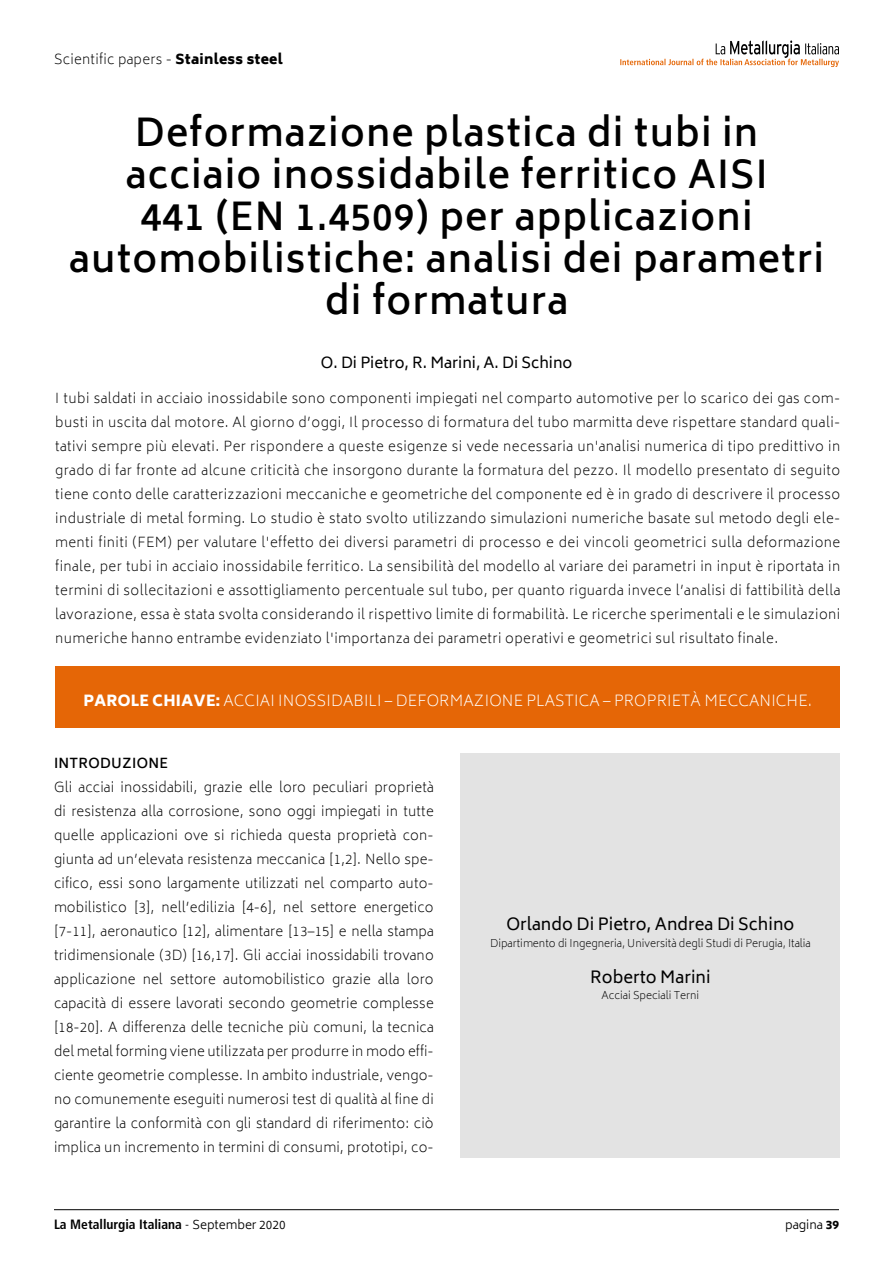
<style>
.page{position:relative;width:893px;height:1263px;background:#fff}
.page>*{position:absolute;margin:0;border:0;box-sizing:border-box;transform-origin:0 0}
.t1{font:600 37.5px/42px "Biryani";letter-spacing:.03em;color:#000;text-align:center}
.t2{font:16.5px "Biryani";color:#000}
.t3{font:200 15px "Biryani";letter-spacing:.01em;color:#fff}
.t4{font:15px "Biryani";color:#000}
.t5{font:200 13.5px/24px "Biryani";letter-spacing:.02em;color:#000;text-align:justify}
.t6{font:700 condensed 13.5px "Frutiger LT Std";color:#000}
.t7{font:600 13.5px "Biryani";letter-spacing:.02em;color:#000}
.t8{font:300 12px "Biryani";color:#000}
.t9{font:200 10.5px "Biryani";color:#000}
.s1{font-weight:800}
.s2{font-weight:300}
.s3{font-family:"Biryani";font-weight:300;font-stretch:normal;font-size:12px}
</style>
<div class="page">
<hr style="left:54px;top:1209px;width:785px;height:1px;background:#000">
<svg style="left:620px;top:40px;width:219px;height:27px"></svg>
<div style="left:55px;top:666px;width:785px;height:62px;background:#e56606"></div>
<div style="left:460px;top:753px;width:380px;height:405px;background:#e3e3e3"></div>
<p class="t5" style="left:54px;top:48px;width:230px">Scientific papers - <span class="s1">Stainless steel</span></p>
<h1 class="t1" style="left:69px;top:112px;width:756px">Deformazione plastica di tubi in acciaio inossidabile ferritico AISI<br>441 (EN 1.4509) per applicazioni automobilistiche: analisi dei parametri di formatura</h1>
<p class="t4" style="left:321px;top:354px;width:253px">O. Di Pietro, R. Marini, A. Di Schino</p>
<p class="t5" style="left:55px;top:386px;width:786px">I tubi saldati in acciaio inossidabile sono componenti impiegati nel comparto automotive per lo scarico dei gas com&shy;busti in uscita dal motore. Al giorno d’oggi, Il processo di formatura del tubo marmitta deve rispettare standard quali&shy;tativi sempre più elevati. Per rispondere a queste esigenze si vede necessaria un'analisi numerica di tipo predittivo in grado di far fronte ad alcune criticità che insorgono durante la formatura del pezzo. Il modello presentato di seguito tiene conto delle caratterizzazioni meccaniche e geometriche del componente ed è in grado di descrivere il processo industriale di metal forming. Lo studio è stato svolto utilizzando simulazioni numeriche basate sul metodo degli ele&shy;menti finiti (FEM) per valutare l'effetto dei diversi parametri di processo e dei vincoli geometrici sulla deformazione finale, per tubi in acciaio inossidabile ferritico. La sensibilità del modello al variare dei parametri in input è riportata in termini di sollecitazioni e assottigliamento percentuale sul tubo, per quanto riguarda invece l’analisi di fattibilità della lavorazione, essa è stata svolta considerando il rispettivo limite di formabilità. Le ricerche sperimentali e le simulazioni numeriche hanno entrambe evidenziato l'importanza dei parametri operativi e geometrici sul risultato finale.</p>
<p class="t3" style="left:84px;top:692px;width:730px"><span class="s1">PAROLE CHIAVE:</span> ACCIAI INOSSIDABILI – DEFORMAZIONE PLASTICA – PROPRIETÀ MECCANICHE.</p>
<p class="t7" style="left:54px;top:756px;width:115px">INTRODUZIONE</p>
<p class="t5" style="left:54px;top:776px;width:381px">Gli acciai inossidabili, grazie elle loro peculiari proprietà di resistenza alla corrosione, sono oggi impiegati in tutte quelle applicazioni ove si richieda questa proprietà con&shy;giunta ad un’elevata resistenza meccanica [1,2]. Nello spe&shy;cifico, essi sono largamente utilizzati nel comparto auto&shy;mobilistico [3], nell’edilizia [4-6], nel settore energetico [7-11], aeronautico [12], alimentare [13–15] e nella stampa tridimensionale (3D) [16,17]. Gli acciai inossidabili trovano applicazione nel settore automobilistico grazie alla loro capacità di essere lavorati secondo geometrie complesse [18-20]. A differenza delle tecniche più comuni, la tecnica del metal forming viene utilizzata per produrre in modo effi&shy;ciente geometrie complesse. In ambito industriale, vengo&shy;no comunemente eseguiti numerosi test di qualità al fine di garantire la conformità con gli standard di riferimento: ciò implica un incremento in termini di consumi, prototipi, co-</p>
<p class="t2" style="left:506px;top:915px;width:289px">Orlando Di Pietro, Andrea Di Schino</p>
<p class="t9" style="left:490px;top:937px;width:322px">Dipartimento di Ingegneria, Università degli Studi di Perugia, Italia</p>
<p class="t2" style="left:590px;top:967px;width:122px">Roberto Marini</p>
<p class="t9" style="left:601px;top:989px;width:99px">Acciai Speciali Terni</p>
<p class="t6" style="left:54px;top:1216px;width:233px">La Metallurgia Italiana <span class="s2">-</span> <span class="s3">September 2020</span></p>
<p class="t8" style="left:785px;top:1218px;width:55px">pagina <span class="s1">39</span></p>
</div>
